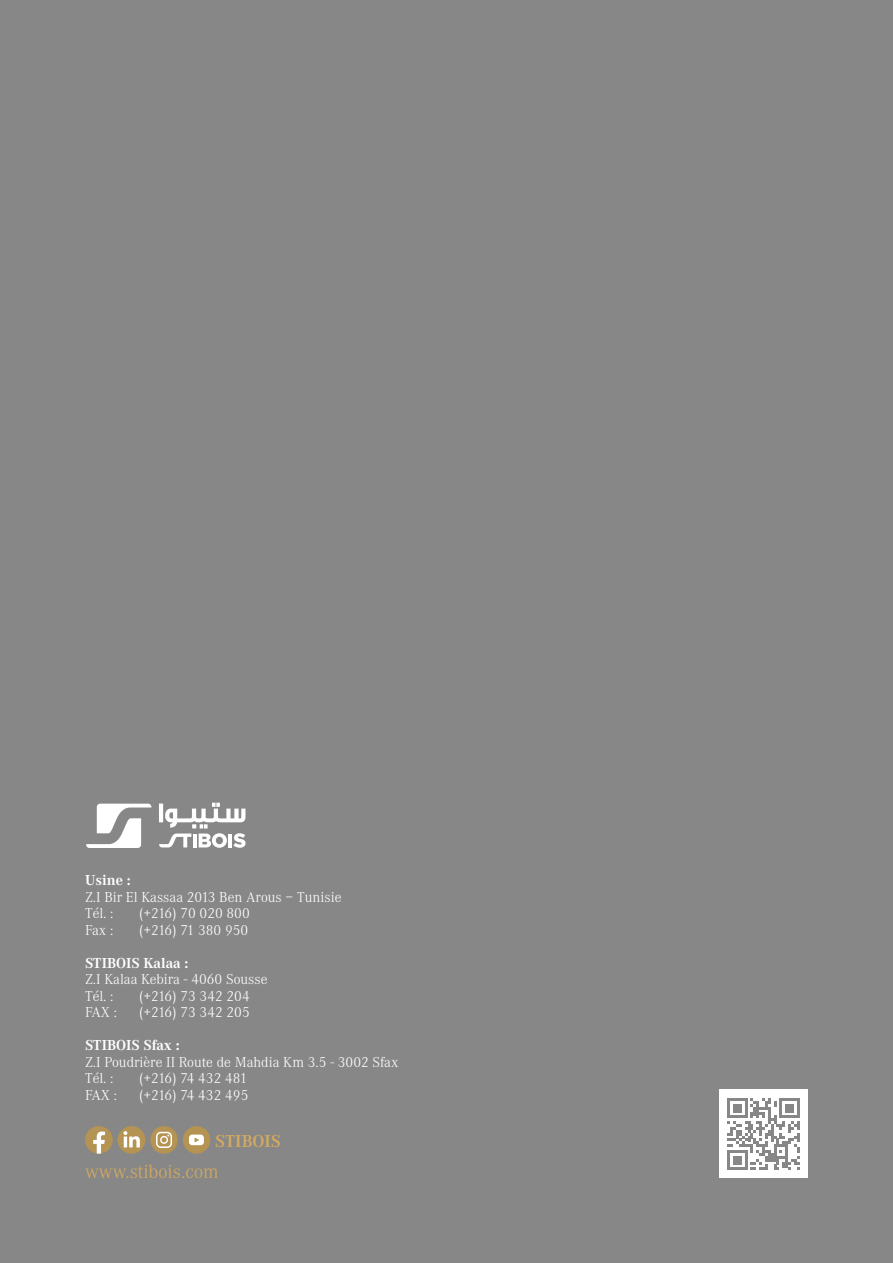
<style>
.page{position:relative;width:893px;height:1263px;background:#878787}
.page>*{position:absolute;margin:0;border:0;box-sizing:border-box;transform-origin:0 0}
.t1{font:300 19.95px "Corporate A";color:#d2a95f}
.t2{font:700 18px "Corporate A";color:#d2a95f}
.t3{font:300 15px/16.5px "Corporate A";color:#fff}
.t4{font:700 15px "Corporate A";color:#fff}
.t5{font:300 15px "Corporate A";letter-spacing:-.05em;color:#fff}
</style>
<div class="page">
<svg style="left:86px;top:804px;width:65px;height:44px"></svg>
<svg style="left:159px;top:803px;width:87px;height:45px"></svg>
<svg style="left:85px;top:1126px;width:28px;height:28px"></svg>
<div style="left:118px;top:1126px;width:27px;height:28px;background:#b59353;border-radius:50%"></div>
<svg style="left:123px;top:1131px;width:17px;height:16px"></svg>
<div style="left:150px;top:1126px;width:28px;height:28px;background:#b59353;border-radius:50%"></div>
<svg style="left:156px;top:1132px;width:16px;height:16px"></svg>
<div style="left:183px;top:1126px;width:27px;height:28px;background:#b59353;border-radius:50%"></div>
<svg style="left:189px;top:1134px;width:15px;height:11px"></svg>
<div style="left:719px;top:1089px;width:89px;height:89px;background:#fff"></div>
<svg style="left:727px;top:1098px;width:73px;height:72px"></svg>
<p class="t4" style="left:85px;top:872px;width:47px">Usine :</p>
<p class="t3" style="left:85px;top:889px;width:258px">Z.I Bir El Kassaa 2013 Ben Arous – Tunisie<br>Tél. :</p>
<p class="t3" style="left:139px;top:905px;width:112px">(+216) 70 020 800</p>
<p class="t3" style="left:85px;top:922px;width:30px">Fax :</p>
<p class="t3" style="left:139px;top:922px;width:111px">(+216) 71 380 950</p>
<p class="t4" style="left:85px;top:954px;width:105px">STIBOIS Kalaa :</p>
<p class="t3" style="left:85px;top:971px;width:184px">Z.I Kalaa Kebira - 4060 Sousse<br>Tél. :</p>
<p class="t3" style="left:139px;top:988px;width:112px">(+216) 73 342 204</p>
<p class="t3" style="left:85px;top:1004px;width:33px">FAX :</p>
<p class="t3" style="left:139px;top:1004px;width:112px">(+216) 73 342 205</p>
<p class="t4" style="left:85px;top:1037px;width:96px">STIBOIS Sfax :</p>
<p class="t3" style="left:85px;top:1054px;width:315px">Z.I Poudrière II Route de Mahdia Km 3.5 - 3002 Sfax<br>Tél. :</p>
<p class="t5" style="left:139px;top:1070px;width:110px">(+216) 74 432 481</p>
<p class="t3" style="left:85px;top:1087px;width:33px">FAX :</p>
<p class="t3" style="left:139px;top:1087px;width:111px">(+216) 74 432 495</p>
<p class="t2" style="left:215px;top:1131px;width:67px">STIBOIS</p>
<h1 class="t1" style="left:85px;top:1160px;width:135px">www.stibois.com</h1>
</div>
